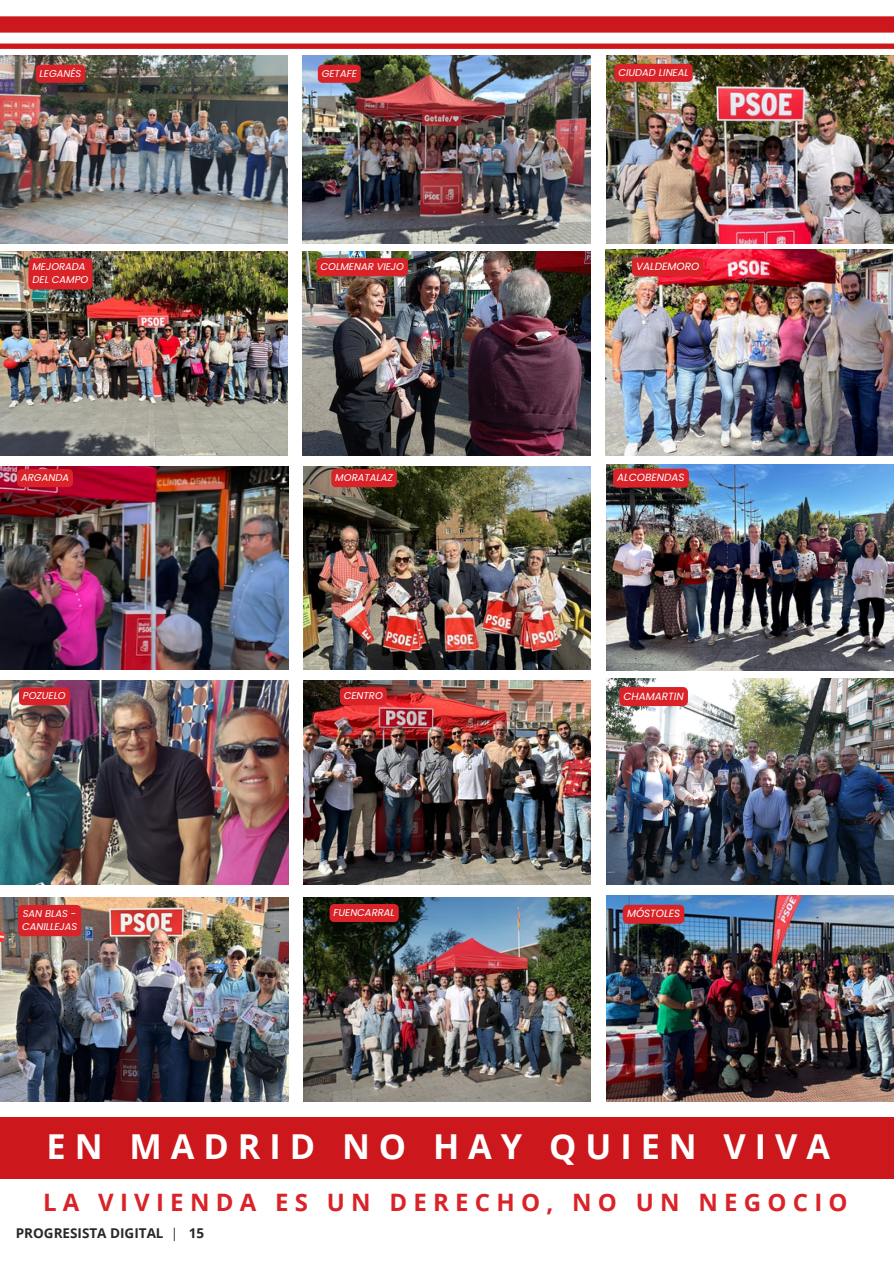
<style>
.page{position:relative;width:894px;height:1264px;background:#fff}
.page>*{position:absolute;margin:0;border:0;box-sizing:border-box;transform-origin:0 0}
.t1{font:700 34.35px "Open Sans";letter-spacing:.26em;color:#fff}
.t2{font:700 24px "Open Sans";letter-spacing:.26em;color:#d92329}
.t3{font:700 13.5px "Open Sans";color:#282828}
.t4{font:italic 10.5px "Poppins";color:#fff}
.t5{font:italic 9.9px/13.2px "Poppins";color:#fff}
.s1{font-weight:400}
</style>
<div class="page">
<svg style="left:0;top:16px;width:893px;height:33px"></svg>
<img style="left:0;top:56px;width:287px;height:187px">
<img style="left:0;top:252px;width:287px;height:203px">
<img style="left:302px;top:56px;width:288px;height:187px">
<img style="left:302px;top:252px;width:288px;height:203px">
<img style="left:606px;top:56px;width:287px;height:187px">
<img style="left:605px;top:250px;width:287px;height:206px">
<img style="left:1px;top:466px;width:288px;height:204px">
<img style="left:304px;top:466px;width:286px;height:204px">
<img style="left:606px;top:464px;width:287px;height:206px">
<img style="left:0;top:680px;width:288px;height:204px">
<img style="left:303px;top:680px;width:287px;height:204px">
<img style="left:606px;top:679px;width:287px;height:205px">
<img style="left:1px;top:897px;width:288px;height:204px">
<img style="left:304px;top:897px;width:286px;height:204px">
<img style="left:606px;top:895px;width:287px;height:206px">
<svg style="left:36px;top:65px;width:49px;height:18px"></svg>
<svg style="left:318px;top:65px;width:42px;height:18px"></svg>
<div style="left:28px;top:258px;width:64px;height:31px;background:#d92329"></div>
<svg style="left:316px;top:258px;width:92px;height:18px;background:#d5252a"></svg>
<svg style="left:631px;top:257px;width:72px;height:19px"></svg>
<svg style="left:614px;top:64px;width:78px;height:18px"></svg>
<svg style="left:17px;top:469px;width:56px;height:18px"></svg>
<svg style="left:331px;top:469px;width:65px;height:18px"></svg>
<svg style="left:613px;top:468px;width:75px;height:19px"></svg>
<svg style="left:19px;top:687px;width:51px;height:18px"></svg>
<svg style="left:340px;top:687px;width:46px;height:18px"></svg>
<svg style="left:619px;top:687px;width:68px;height:19px"></svg>
<div style="left:18px;top:905px;width:63px;height:31px;background:#d92329"></div>
<svg style="left:329px;top:904px;width:69px;height:18px"></svg>
<svg style="left:622px;top:904px;width:62px;height:19px"></svg>
<div style="left:0;top:1117px;width:893px;height:61px;background:#cc171c"></div>
<p class="t5" style="left:40px;top:67px;width:43px">LEGANÉS</p>
<p class="t5" style="left:322px;top:67px;width:36px">GETAFE</p>
<p class="t5" style="left:618px;top:66px;width:72px">CIUDAD LINEAL</p>
<p class="t5" style="left:32px;top:260px;width:55px">MEJORADA</p>
<p class="t5" style="left:33px;top:273px;width:57px">DEL CAMPO</p>
<p class="t5" style="left:320px;top:260px;width:85px">COLMENAR VIEJO</p>
<p class="t4" style="left:636px;top:259px;width:65px">VALDEMORO</p>
<p class="t5" style="left:21px;top:471px;width:49px">ARGANDA</p>
<p class="t5" style="left:335px;top:471px;width:59px">MORATALAZ</p>
<p class="t4" style="left:617px;top:470px;width:69px">ALCOBENDAS</p>
<p class="t5" style="left:23px;top:689px;width:44px">POZUELO</p>
<p class="t5" style="left:344px;top:689px;width:40px">CENTRO</p>
<p class="t4" style="left:623px;top:688px;width:62px">CHAMARTIN</p>
<p class="t5" style="left:22px;top:906px;width:57px">SAN BLAS -<br>CANILLEJAS</p>
<p class="t5" style="left:333px;top:905px;width:63px">FUENCARRAL</p>
<p class="t4" style="left:626px;top:906px;width:55px">MÓSTOLES</p>
<p class="t1" style="left:47px;top:1122px;width:784px">EN MADRID NO HAY QUIEN VIVA</p>
<p class="t2" style="left:43px;top:1185px;width:805px">LA VIVIENDA ES UN DERECHO, NO UN NEGOCIO</p>
<p class="t3" style="left:16px;top:1223px;width:190px">PROGRESISTA DIGITAL <span class="s1">|</span> 15</p>
</div>
